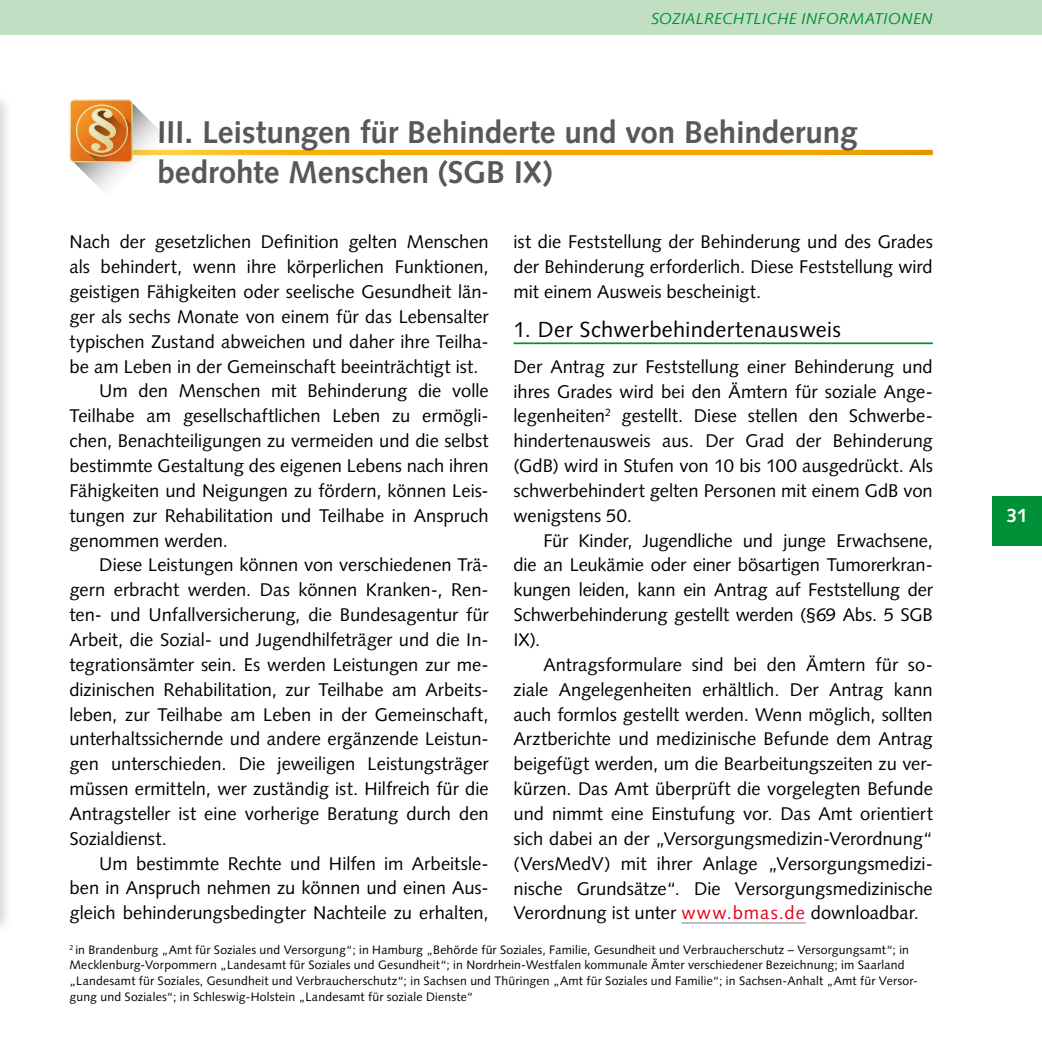
<style>
.page{position:relative;width:1042px;height:1042px;background:#fff}
.page>*{position:absolute;margin:0;border:0;box-sizing:border-box;transform-origin:0 0}
.t1{font:700 31.5px/40.2px "Syntax LT Std";letter-spacing:-.005em;color:#58585a}
.t2{font:21.88px "Syntax LT Std";letter-spacing:.01em;color:#000}
.t3{font:700 19.25px "Syntax LT Std";color:#fff}
.t4{font:18.38px/24.8px "Syntax LT Std";color:#000;text-align:justify}
.t5{font:italic 15.75px "Syntax LT Std";letter-spacing:.015em;color:#009037}
.t6{font:12.25px/15.8px "Syntax LT Std";letter-spacing:.015em;color:#000}
.s1{color:#e2001a}
</style>
<div class="page">
<div style="left:992px;top:496px;width:50px;height:50px;background:#009037"></div>
<div style="left:0;top:0;width:1042px;height:35px;background:#c1dfc2"></div>
<svg style="left:175px;top:150px;width:758px;height:5px;background:#f5ab06"></svg>
<hr style="left:513px;top:342px;width:420px;height:2px;background:#009037">
<hr style="left:681px;top:922px;width:125px;height:1px;background:#9c9e9f">
<div style="left:69px;top:99px;width:64px;height:63px;border:1px solid #fff;border-radius:4px"></div>
<svg style="left:70px;top:100px;width:105px;height:90px"></svg>
<div style="left:0;top:93px;width:14px;height:841px;background:#000;opacity:.2"></div>
<img style="left:0;top:99px;width:1px;height:820px">
<p class="t5" style="left:651px;top:9px;width:283px">SOZIALRECHTLICHE INFORMATIONEN</p>
<h1 class="t1" style="left:157px;top:112px;width:701px">III. Leistungen für Behinderte und von Behinderung bedrohte Menschen (SGB IX)</h1>
<p class="t4" style="left:69px;top:230px;width:421px">Nach der gesetzlichen Definition gelten Menschen</p>
<p class="t4" style="left:69px;top:254px;width:421px">als behindert, wenn ihre körperlichen Funktionen,</p>
<p class="t4" style="left:69px;top:279px;width:421px">geistigen Fähigkeiten oder seelische Gesundheit län-</p>
<p class="t4" style="left:69px;top:304px;width:421px">ger als sechs Monate von einem für das Lebensalter</p>
<p class="t4" style="left:69px;top:329px;width:421px">typischen Zustand abweichen und daher ihre Teilha-</p>
<p class="t4" style="left:69px;top:354px;width:411px">be am Leben in der Gemeinschaft beeinträchtigt ist.</p>
<p class="t4" style="left:99px;top:379px;width:391px">Um den Menschen mit Behinderung die volle</p>
<p class="t4" style="left:69px;top:403px;width:421px">Teilhabe am gesellschaftlichen Leben zu ermögli-</p>
<p class="t4" style="left:69px;top:428px;width:421px">chen, Benachteiligungen zu vermeiden und die selbst</p>
<p class="t4" style="left:69px;top:453px;width:421px">bestimmte Gestaltung des eigenen Lebens nach ihren</p>
<p class="t4" style="left:69px;top:478px;width:421px">Fähigkeiten und Neigungen zu fördern, können Leis-</p>
<p class="t4" style="left:69px;top:503px;width:421px">tungen zur Rehabilitation und Teilhabe in Anspruch</p>
<p class="t4" style="left:69px;top:528px;width:160px">genommen werden.</p>
<p class="t4" style="left:99px;top:553px;width:391px">Diese Leistungen können von verschiedenen Trä-</p>
<p class="t4" style="left:69px;top:577px;width:421px">gern erbracht werden. Das können Kranken-, Ren-</p>
<p class="t4" style="left:69px;top:602px;width:421px">ten- und Unfallversicherung, die Bundesagentur für</p>
<p class="t4" style="left:69px;top:627px;width:421px">Arbeit, die Sozial- und Jugendhilfeträger und die In-</p>
<p class="t4" style="left:69px;top:652px;width:421px">tegrationsämter sein. Es werden Leistungen zur me-</p>
<p class="t4" style="left:69px;top:677px;width:421px">dizinischen Rehabilitation, zur Teilhabe am Arbeits-</p>
<p class="t4" style="left:69px;top:702px;width:421px">leben, zur Teilhabe am Leben in der Gemeinschaft,</p>
<p class="t4" style="left:69px;top:726px;width:421px">unterhaltssichernde und andere ergänzende Leistun-</p>
<p class="t4" style="left:69px;top:751px;width:421px">gen unterschieden. Die jeweiligen Leistungsträger</p>
<p class="t4" style="left:69px;top:776px;width:421px">müssen ermitteln, wer zuständig ist. Hilfreich für die</p>
<p class="t4" style="left:69px;top:801px;width:421px">Antragsteller ist eine vorherige Beratung durch den</p>
<p class="t4" style="left:69px;top:826px;width:99px">Sozialdienst.</p>
<p class="t4" style="left:99px;top:851px;width:391px">Um bestimmte Rechte und Hilfen im Arbeitsle-</p>
<p class="t4" style="left:69px;top:876px;width:421px">ben in Anspruch nehmen zu können und einen Aus-</p>
<p class="t4" style="left:69px;top:900px;width:421px">gleich behinderungsbedingter Nachteile zu erhalten,</p>
<p class="t4" style="left:513px;top:230px;width:421px">ist die Feststellung der Behinderung und des Grades der Behinderung erforderlich. Diese Feststellung wird mit einem Ausweis bescheinigt.</p>
<p class="t2" style="left:513px;top:317px;width:329px">1. Der Schwerbehindertenausweis</p>
<p class="t4" style="left:513px;top:354px;width:421px">Der Antrag zur Feststellung einer Behinderung und ihres Grades wird bei den Ämtern für soziale Ange&shy;legenheiten<sup>2</sup> gestellt. Diese stellen den Schwerbe&shy;hindertenausweis aus. Der Grad der Behinderung (GdB) wird in Stufen von 10 bis 100 ausgedrückt. Als schwerbehindert gelten Personen mit einem GdB von wenigstens 50.</p>
<p class="t4" style="left:513px;top:528px;width:421px;text-indent:30px">Für Kinder, Jugendliche und junge Erwachsene, die an Leukämie oder einer bösartigen Tumorerkran&shy;kungen leiden, kann ein Antrag auf Feststellung der Schwerbehinderung gestellt werden (§69 Abs. 5 SGB IX).</p>
<p class="t4" style="left:513px;top:652px;width:421px;text-indent:30px">Antragsformulare sind bei den Ämtern für so&shy;ziale Angelegenheiten erhältlich. Der Antrag kann auch formlos gestellt werden. Wenn möglich, sollten Arztberichte und medizinische Befunde dem Antrag beigefügt werden, um die Bearbeitungszeiten zu ver&shy;kürzen. Das Amt überprüft die vorgelegten Befunde und nimmt eine Einstufung vor. Das Amt orientiert sich dabei an der „Versorgungsmedizin-Verordnung“ (VersMedV) mit ihrer Anlage „Versorgungsmedizi&shy;nische Grundsätze“. Die Versorgungsmedizinische Verordnung ist unter <span class="s1">www.bmas.de</span> downloadbar.</p>
<p class="t6" style="left:69px;top:941px;width:850px"><sup>2</sup> in Brandenburg „Amt für Soziales und Versorgung“; in Hamburg „Behörde für Soziales, Familie, Gesundheit und Verbraucherschutz – Versorgungsamt“; in Mecklenburg-Vorpommern „Landesamt für Soziales und Gesundheit“; in Nordrhein-Westfalen kommunale Ämter verschiedener Bezeichnung; im Saarland „Landesamt für Soziales, Gesundheit und Verbraucherschutz“; in Sachsen und Thüringen „Amt für Soziales und Familie“; in Sachsen-Anhalt „Amt für Versor&shy;gung und Soziales“; in Schleswig-Holstein „Landesamt für soziale Dienste“</p>
<p class="t3" style="left:1006px;top:504px;width:23px">31</p>
</div>
